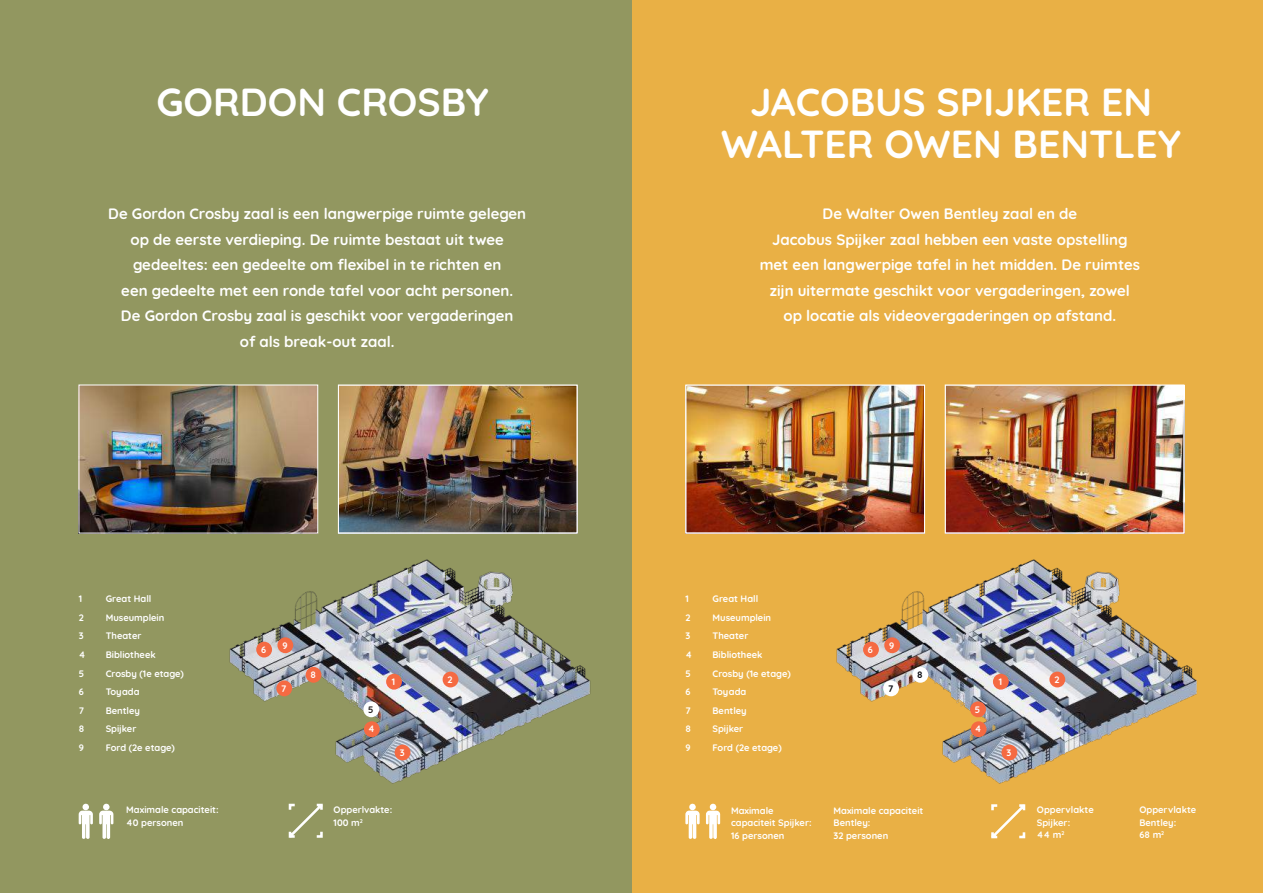
<style>
.page{position:relative;width:1263px;height:893px;background:#fff}
.page>*{position:absolute;margin:0;border:0;box-sizing:border-box;transform-origin:0 0}
.t1{font:700 39px/42px "Quicksand";color:#fff;text-align:center}
.t2{font:700 15px/25.5px "Quicksand";color:#fff;text-align:center}
.t3{font:700 9.3px/12.6px "Quicksand";color:#fff}
.t4{font:700 9.3px "Quicksand";color:#05060b}
.t5{font:700 9.3px "Quicksand";color:#241f1f}
</style>
<div class="page">
<div style="left:631px;top:0;width:632px;height:893px;background:#e9b045"></div>
<svg style="left:706px;top:804px;width:14px;height:35px"></svg>
<svg style="left:685px;top:804px;width:15px;height:35px"></svg>
<div style="left:0;top:0;width:631px;height:893px;background:#929760"></div>
<svg style="left:991px;top:804px;width:34px;height:34px"></svg>
<img style="left:340px;top:387px;width:235px;height:144px">
<div style="left:338px;top:385px;width:239px;height:148px;border:1px solid #fff"></div>
<img style="left:81px;top:387px;width:235px;height:144px">
<svg style="left:99px;top:804px;width:14px;height:35px"></svg>
<svg style="left:79px;top:804px;width:14px;height:35px"></svg>
<svg style="left:289px;top:804px;width:34px;height:34px"></svg>
<img style="left:947px;top:387px;width:235px;height:144px">
<div style="left:945px;top:385px;width:239px;height:148px;border:1px solid #fff"></div>
<img style="left:688px;top:387px;width:234px;height:144px">
<div style="left:685px;top:385px;width:240px;height:148px;border:1px solid #fff"></div>
<img style="left:836px;top:559px;width:361px;height:224px">
<img style="left:229px;top:559px;width:362px;height:224px">
<div style="left:1049px;top:672px;width:16px;height:15px;background:#f56a42;border-radius:50%"></div>
<div style="left:1001px;top:745px;width:16px;height:15px;background:#f56a42;border-radius:50%"></div>
<div style="left:971px;top:721px;width:15px;height:16px;background:#f56a42;border-radius:50%"></div>
<div style="left:970px;top:701px;width:16px;height:16px;background:#f56a42;border-radius:50%"></div>
<div style="left:883px;top:680px;width:16px;height:16px;background:#fff;border-radius:50%"></div>
<div style="left:912px;top:667px;width:16px;height:16px;background:#fff;border-radius:50%"></div>
<div style="left:863px;top:642px;width:16px;height:15px;background:#f56a42;border-radius:50%"></div>
<div style="left:884px;top:637px;width:16px;height:16px;background:#f56a42;border-radius:50%"></div>
<div style="left:993px;top:674px;width:16px;height:16px;background:#f56a42;border-radius:50%"></div>
<div style="left:443px;top:672px;width:15px;height:15px;background:#f56a42;border-radius:50%"></div>
<div style="left:395px;top:745px;width:15px;height:15px;background:#f56a42;border-radius:50%"></div>
<div style="left:364px;top:721px;width:16px;height:16px;background:#f56a42;border-radius:50%"></div>
<div style="left:363px;top:701px;width:16px;height:16px;background:#fff;border-radius:50%"></div>
<div style="left:276px;top:680px;width:16px;height:16px;background:#f56a42;border-radius:50%"></div>
<div style="left:306px;top:667px;width:15px;height:16px;background:#f56a42;border-radius:50%"></div>
<div style="left:256px;top:642px;width:16px;height:15px;background:#f56a42;border-radius:50%"></div>
<div style="left:277px;top:637px;width:16px;height:16px;background:#f56a42;border-radius:50%"></div>
<div style="left:386px;top:674px;width:16px;height:16px;background:#f56a42;border-radius:50%"></div>
<h1 class="t1" style="left:156px;top:77px;width:334px">GORDON CROSBY</h1>
<h1 class="t1" style="left:721px;top:77px;width:461px">JACOBUS SPIJKER EN<br>WALTER OWEN BENTLEY</h1>
<p class="t2" style="left:108px;top:200px;width:419px">De Gordon Crosby zaal is een langwerpige ruimte gelegen op de eerste verdieping. De ruimte bestaat uit twee gedeeltes: een gedeelte om flexibel in te richten en<br>een gedeelte met een ronde tafel voor acht personen.<br>De Gordon Crosby zaal is geschikt voor vergaderingen<br>of als break-out zaal.</p>
<p class="t2" style="left:760px;top:200px;width:382px">De Walter Owen Bentley zaal en de<br>Jacobus Spijker zaal hebben een vaste opstelling met een langwerpige tafel in het midden. De ruimtes zijn uitermate geschikt voor vergaderingen, zowel op locatie als videovergaderingen op afstand.</p>
<p class="t3" style="left:79px;top:592px;width:5px">1</p>
<p class="t3" style="left:106px;top:592px;width:47px">Great Hall</p>
<p class="t3" style="left:79px;top:610px;width:7px">2</p>
<p class="t3" style="left:106px;top:610px;width:60px">Museumplein</p>
<p class="t3" style="left:79px;top:629px;width:6px">3</p>
<p class="t3" style="left:106px;top:629px;width:37px">Theater</p>
<p class="t3" style="left:79px;top:648px;width:8px">4</p>
<p class="t3" style="left:106px;top:648px;width:52px">Bibliotheek</p>
<p class="t3" style="left:79px;top:666px;width:7px">5</p>
<p class="t3" style="left:106px;top:666px;width:80px">Crosby (1e etage)</p>
<p class="t3" style="left:79px;top:685px;width:7px">6</p>
<p class="t3" style="left:106px;top:685px;width:35px">Toyada</p>
<p class="t3" style="left:79px;top:703px;width:7px">7</p>
<p class="t3" style="left:106px;top:703px;width:36px">Bentley</p>
<p class="t3" style="left:79px;top:722px;width:7px">8</p>
<p class="t3" style="left:106px;top:722px;width:32px">Spijker</p>
<p class="t3" style="left:79px;top:741px;width:7px">9</p>
<p class="t3" style="left:106px;top:741px;width:71px">Ford (2e etage)</p>
<p class="t3" style="left:261px;top:642px;width:7px">6</p>
<p class="t3" style="left:282px;top:638px;width:7px">9</p>
<p class="t3" style="left:281px;top:681px;width:7px">7</p>
<p class="t3" style="left:310px;top:668px;width:7px">8</p>
<p class="t5" style="left:368px;top:702px;width:7px">5</p>
<p class="t3" style="left:368px;top:722px;width:8px">4</p>
<p class="t3" style="left:392px;top:674px;width:5px">1</p>
<p class="t3" style="left:400px;top:745px;width:6px">3</p>
<p class="t3" style="left:448px;top:672px;width:7px">2</p>
<p class="t3" style="left:685px;top:592px;width:5px">1</p>
<p class="t3" style="left:712px;top:592px;width:47px">Great Hall</p>
<p class="t3" style="left:685px;top:610px;width:7px">2</p>
<p class="t3" style="left:712px;top:610px;width:60px">Museumplein</p>
<p class="t3" style="left:685px;top:629px;width:6px">3</p>
<p class="t3" style="left:712px;top:629px;width:37px">Theater</p>
<p class="t3" style="left:685px;top:648px;width:8px">4</p>
<p class="t3" style="left:712px;top:648px;width:52px">Bibliotheek</p>
<p class="t3" style="left:685px;top:666px;width:7px">5</p>
<p class="t3" style="left:712px;top:666px;width:80px">Crosby (1e etage)</p>
<p class="t3" style="left:685px;top:685px;width:7px">6</p>
<p class="t3" style="left:712px;top:685px;width:35px">Toyada</p>
<p class="t3" style="left:685px;top:703px;width:7px">7</p>
<p class="t3" style="left:712px;top:703px;width:36px">Bentley</p>
<p class="t3" style="left:685px;top:722px;width:7px">8</p>
<p class="t3" style="left:712px;top:722px;width:32px">Spijker</p>
<p class="t3" style="left:685px;top:741px;width:7px">9</p>
<p class="t3" style="left:712px;top:741px;width:71px">Ford (2e etage)</p>
<p class="t3" style="left:868px;top:642px;width:7px">6</p>
<p class="t3" style="left:889px;top:638px;width:7px">9</p>
<p class="t4" style="left:888px;top:681px;width:7px">7</p>
<p class="t4" style="left:917px;top:667px;width:7px">8</p>
<p class="t3" style="left:975px;top:702px;width:7px">5</p>
<p class="t3" style="left:975px;top:722px;width:8px">4</p>
<p class="t3" style="left:999px;top:674px;width:5px">1</p>
<p class="t3" style="left:1006px;top:745px;width:6px">3</p>
<p class="t3" style="left:1054px;top:672px;width:7px">2</p>
<p class="t3" style="left:126px;top:803px;width:94px">Maximale capaciteit:<br>40 personen</p>
<p class="t3" style="left:334px;top:803px;width:60px">Opperlvakte:<br>100 m<sup>2</sup></p>
<p class="t3" style="left:731px;top:803px;width:82px">Maximale capaciteit Spijker:<br>16 personen</p>
<p class="t3" style="left:833px;top:803px;width:91px">Maximale capaciteit<br>Bentley:<br>32 personen</p>
<p class="t3" style="left:1037px;top:803px;width:58px">Oppervlakte<br>Spijker:<br>44 m<sup>2</sup></p>
<p class="t3" style="left:1139px;top:803px;width:58px">Oppervlakte<br>Bentley:<br>68 m<sup>2</sup></p>
</div>
